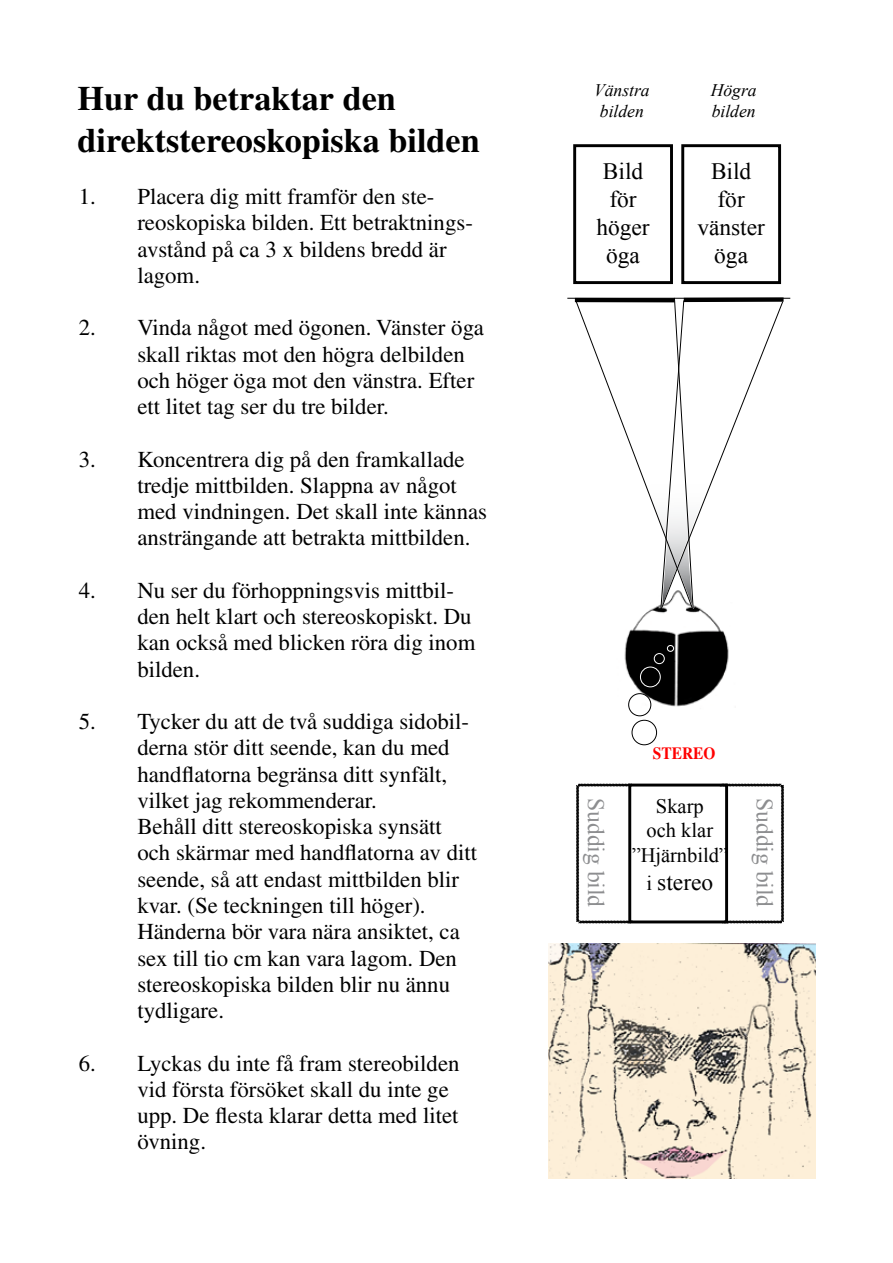
<style>
.page{position:relative;width:893px;height:1263px;background:#fff}
.page>*{position:absolute;margin:0;border:0;box-sizing:border-box;transform-origin:0 0}
.t1{font:700 34.2px/41.1px "Times";color:#000}
.t2{font:23.4px/28px "Times New Roman";color:#000;text-align:center}
.t3{font:23.4px "Times New Roman";color:#8d8e90}
.t4{font:22.8px/26.2px "Times";color:#000}
.t5{font:20.55px/24.6px "Times New Roman";color:#000;text-align:center}
.t6{font:italic 17.55px/21.1px "Times New Roman";color:#000}
.t7{font:700 17.1px "Times";color:#f00;scale:.9 1}
.s1{font-size:20.55px}
</style>
<div class="page">
<img style="left:549px;top:944px;width:266px;height:234px">
<img style="left:624px;top:611px;width:105px;height:96px">
<hr style="left:575px;top:298px;width:100px;height:4px;background:#000">
<hr style="left:567px;top:298px;width:223px;height:1px;background:#000">
<div style="left:667px;top:645px;width:7px;height:7px;border:1px solid #fff;border-radius:50%"></div>
<div style="left:654px;top:653px;width:11px;height:11px;border:1px solid #fff;border-radius:50%"></div>
<div style="left:640px;top:667px;width:21px;height:20px;border:1px solid #fff;border-radius:50%"></div>
<div style="left:632px;top:720px;width:25px;height:25px;border:1px solid #000;border-radius:50%"></div>
<svg style="left:576px;top:297px;width:207px;height:314px"></svg>
<div style="left:628px;top:693px;width:23px;height:23px;border:1px solid #000;border-radius:50%"></div>
<div style="left:573px;top:144px;width:100px;height:140px;border:3px solid #000"></div>
<div style="left:681px;top:144px;width:100px;height:140px;border:3px solid #000"></div>
<svg style="left:576px;top:783px;width:57px;height:141px"></svg>
<svg style="left:719px;top:783px;width:65px;height:141px"></svg>
<div style="left:628px;top:783px;width:100px;height:140px;border:3px solid #000"></div>
<h1 class="t1" style="left:78px;top:78px;width:404px">Hur du betraktar den direktstereoskopiska bilden</h1>
<p class="t4" style="left:79px;top:183px;width:19px">1.</p>
<p class="t4" style="left:137px;top:183px;width:337px">Placera dig mitt framför den ste&shy;reoskopiska bilden. Ett betraktnings&shy;avstånd på ca 3 x bildens bredd är lagom.</p>
<p class="t4" style="left:137px;top:314px;width:348px">Vinda något med ögonen. Vänster öga skall riktas mot den högra delbilden och höger öga mot den vänstra. Efter ett litet tag ser du tre bilder.</p>
<p class="t4" style="left:137px;top:446px;width:351px">Koncentrera dig på den framkallade tredje mittbilden. Slappna av något med vindningen. Det skall inte kännas ansträngande att betrakta mittbilden.</p>
<p class="t4" style="left:137px;top:577px;width:340px">Nu ser du förhoppningsvis mittbil&shy;den helt klart och stereoskopiskt. Du kan också med blicken röra dig inom bilden.</p>
<p class="t4" style="left:137px;top:708px;width:341px">Tycker du att de två suddiga sidobil&shy;derna stör ditt seende, kan du med handflatorna begränsa ditt synfält, vilket jag rekommenderar.<br>Behåll ditt stereoskopiska synsätt och skärmar med handflatorna av ditt seende, så att endast mittbilden blir kvar. (Se teckningen till höger).<br>Händerna bör vara nära ansiktet, ca sex till tio cm kan vara lagom. Den stereoskopiska bilden blir nu ännu tydligare.</p>
<p class="t4" style="left:137px;top:1050px;width:324px">Lyckas du inte få fram stereobilden vid första försöket skall du inte ge upp. De flesta klarar detta med litet övning.</p>
<p class="t4" style="left:79px;top:314px;width:19px">2.</p>
<p class="t4" style="left:79px;top:446px;width:19px">3.</p>
<p class="t4" style="left:79px;top:577px;width:19px">4.</p>
<p class="t4" style="left:79px;top:708px;width:19px">5.</p>
<p class="t4" style="left:79px;top:1050px;width:19px">6.</p>
<p class="t6" style="left:594px;top:79px;width:57px;text-align:center">Vänstra bilden</p>
<p class="t6" style="left:711px;top:79px;width:47px">Högra bilden</p>
<p class="t2" style="left:596px;top:157px;width:55px">Bild för höger öga</p>
<p class="t2" style="left:697px;top:157px;width:69px">Bild för vänster öga</p>
<p class="t7" style="left:653px;top:742px;width:71px">STEREO</p>
<p class="t5" style="left:632px;top:793px;width:98px">Skarp<br>och klar ”Hjärnbild”</p>
<p class="t2" style="left:646px;top:868px;width:68px"><span class="s1">i</span> stereo</p>
<p class="t3" style="left:612px;top:798px;width:110px;rotate:90deg">Suddig bild</p>
<p class="t3" style="left:780px;top:798px;width:110px;rotate:90deg">Suddig bild</p>
</div>
